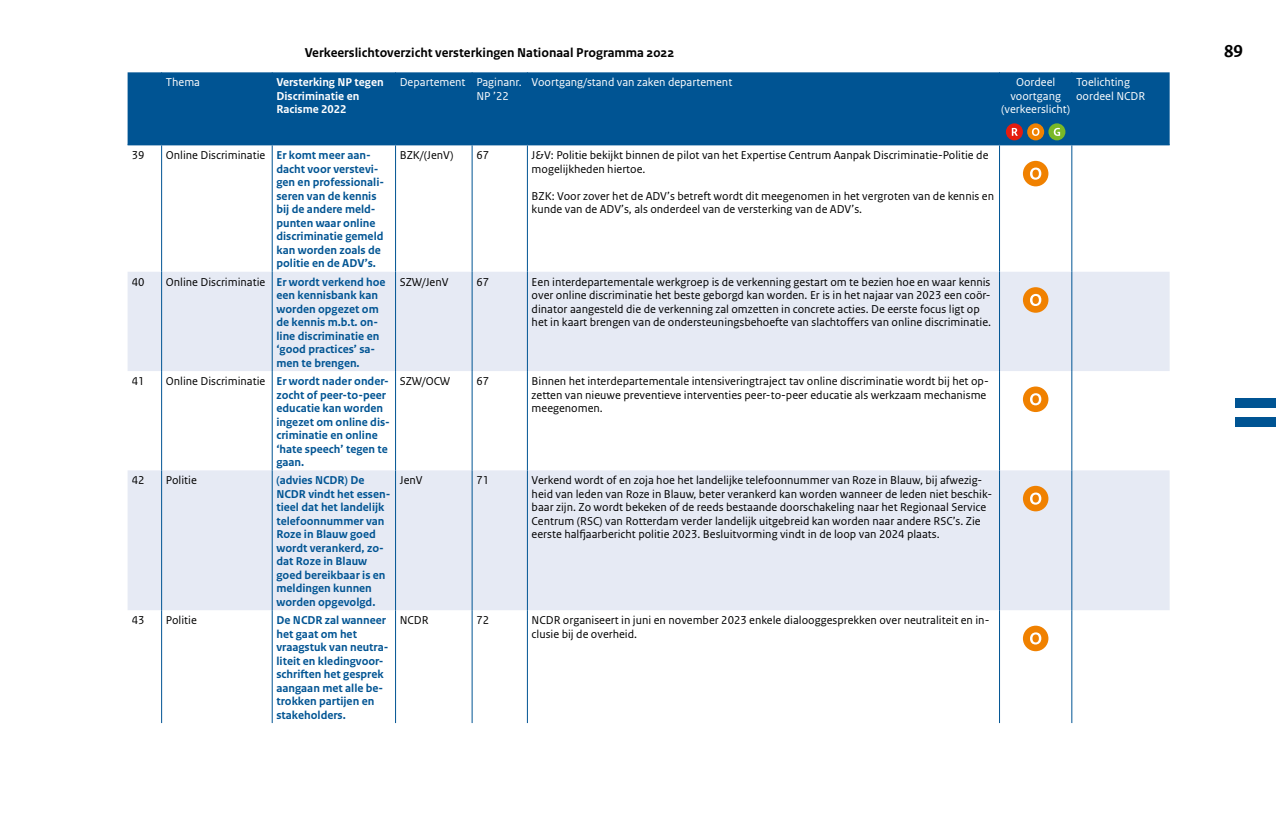
<style>
.page{position:relative;width:1276px;height:830px;background:#fff}
.page>*{position:absolute;margin:0;border:0;box-sizing:border-box;transform-origin:0 0}
.t1{font:700 18px "Rijksoverheid Sans Text TT";color:#000}
.t2{font:700 13.5px "Rijksoverheid Sans Text";color:#000}
._32_RO_Tabel_Broodtekst{font:12px/13.5px "Rijksoverheid Sans Text";color:#000}
._32_RO_Tabel_Broodtekst-2{font:700 12px/13.5px "Rijksoverheid Sans Text";color:#005493}
._32_RO_Tabel_Broodtekst-3{font:12px/13.5px "Rijksoverheid Sans Text";color:#fff}
._32_RO_Tabel_Broodtekst-4{font:700 12px/13.5px "Rijksoverheid Sans Text";color:#fff}
</style>
<div class="page">
<div style="left:1235px;top:398px;width:41px;height:10px;background:#005493"></div>
<div style="left:1235px;top:417px;width:41px;height:10px;background:#005493"></div>
<div style="left:128px;top:72px;width:1041px;height:72px;background:#005493"></div>
<svg style="left:128px;top:271px;width:1041px;height:339px;fill:#e6eaf4"></svg>
<hr style="left:128px;top:144px;width:34px;height:1px;background:#005493">
<hr style="left:161px;top:72px;width:1px;height:72px;background:#005493">
<hr style="left:272px;top:72px;width:1px;height:72px;background:#005493">
<hr style="left:395px;top:72px;width:1px;height:72px;background:#005493">
<hr style="left:472px;top:72px;width:1px;height:72px;background:#005493">
<hr style="left:527px;top:72px;width:1px;height:72px;background:#005493">
<hr style="left:999px;top:72px;width:1px;height:72px;background:#005493">
<hr style="left:162px;top:144px;width:110px;height:1px;background:#005493">
<hr style="left:272px;top:144px;width:123px;height:1px;background:#005493">
<hr style="left:395px;top:144px;width:77px;height:1px;background:#005493">
<hr style="left:472px;top:144px;width:55px;height:1px;background:#005493">
<hr style="left:527px;top:144px;width:472px;height:1px;background:#005493">
<hr style="left:999px;top:144px;width:72px;height:1px;background:#005493">
<hr style="left:1071px;top:72px;width:1px;height:72px;background:#005493">
<hr style="left:1071px;top:144px;width:98px;height:1px;background:#005493">
<hr style="left:161px;top:145px;width:1px;height:126px;background:#005493">
<hr style="left:272px;top:145px;width:1px;height:126px;background:#005493">
<hr style="left:395px;top:145px;width:1px;height:126px;background:#005493">
<hr style="left:472px;top:145px;width:1px;height:126px;background:#005493">
<hr style="left:527px;top:145px;width:1px;height:126px;background:#005493">
<hr style="left:999px;top:145px;width:1px;height:126px;background:#005493">
<hr style="left:1071px;top:145px;width:1px;height:126px;background:#005493">
<hr style="left:161px;top:271px;width:1px;height:100px;background:#005493">
<hr style="left:272px;top:271px;width:1px;height:100px;background:#005493">
<hr style="left:395px;top:271px;width:1px;height:100px;background:#005493">
<hr style="left:472px;top:271px;width:1px;height:100px;background:#005493">
<hr style="left:527px;top:271px;width:1px;height:100px;background:#005493">
<hr style="left:999px;top:271px;width:1px;height:100px;background:#005493">
<hr style="left:1071px;top:271px;width:1px;height:100px;background:#005493">
<hr style="left:161px;top:371px;width:1px;height:99px;background:#005493">
<hr style="left:272px;top:371px;width:1px;height:99px;background:#005493">
<hr style="left:395px;top:371px;width:1px;height:99px;background:#005493">
<hr style="left:472px;top:371px;width:1px;height:99px;background:#005493">
<hr style="left:527px;top:371px;width:1px;height:99px;background:#005493">
<hr style="left:999px;top:371px;width:1px;height:99px;background:#005493">
<hr style="left:1071px;top:371px;width:1px;height:99px;background:#005493">
<hr style="left:161px;top:470px;width:1px;height:140px;background:#005493">
<hr style="left:272px;top:470px;width:1px;height:140px;background:#005493">
<hr style="left:395px;top:470px;width:1px;height:140px;background:#005493">
<hr style="left:472px;top:470px;width:1px;height:140px;background:#005493">
<hr style="left:527px;top:470px;width:1px;height:140px;background:#005493">
<hr style="left:999px;top:470px;width:1px;height:140px;background:#005493">
<hr style="left:1071px;top:470px;width:1px;height:140px;background:#005493">
<hr style="left:161px;top:610px;width:1px;height:112px;background:#005493">
<hr style="left:272px;top:610px;width:1px;height:112px;background:#005493">
<hr style="left:395px;top:610px;width:1px;height:112px;background:#005493">
<hr style="left:472px;top:610px;width:1px;height:112px;background:#005493">
<hr style="left:527px;top:610px;width:1px;height:112px;background:#005493">
<hr style="left:999px;top:610px;width:1px;height:112px;background:#005493">
<hr style="left:1071px;top:610px;width:1px;height:112px;background:#005493">
<div style="left:1006px;top:123px;width:17px;height:17px;background:#e41c0f;border-radius:50%"></div>
<svg style="left:1012px;top:128px;width:6px;height:8px"></svg>
<div style="left:1027px;top:123px;width:17px;height:17px;background:#f08100;border-radius:50%"></div>
<svg style="left:1032px;top:128px;width:7px;height:8px"></svg>
<div style="left:1048px;top:123px;width:17px;height:17px;background:#79b827;border-radius:50%"></div>
<svg style="left:1053px;top:128px;width:7px;height:8px"></svg>
<div style="left:1023px;top:161px;width:25px;height:25px;background:#f08100;border-radius:50%"></div>
<svg style="left:1030px;top:167px;width:11px;height:13px"></svg>
<div style="left:1023px;top:287px;width:25px;height:25px;background:#f08100;border-radius:50%"></div>
<svg style="left:1030px;top:294px;width:11px;height:12px"></svg>
<div style="left:1023px;top:386px;width:25px;height:26px;background:#f08100;border-radius:50%"></div>
<svg style="left:1030px;top:393px;width:11px;height:12px"></svg>
<div style="left:1023px;top:485px;width:25px;height:26px;background:#f08100;border-radius:50%"></div>
<svg style="left:1030px;top:492px;width:11px;height:12px"></svg>
<div style="left:1023px;top:625px;width:25px;height:26px;background:#f08100;border-radius:50%"></div>
<svg style="left:1030px;top:632px;width:11px;height:12px"></svg>
<p class="t2" style="left:305px;top:44px;width:371px">Verkeerslichtoverzicht versterkingen Nationaal Programma 2022</p>
<p class="t1" style="left:1224px;top:41px;width:20px">89</p>
<p class="_32_RO_Tabel_Broodtekst-3" style="left:166px;top:76px;width:36px">Thema</p>
<p class="_32_RO_Tabel_Broodtekst-4" style="left:276px;top:76px;width:109px">Versterking NP tegen<br>Discriminatie en<br>Racisme 2022</p>
<p class="_32_RO_Tabel_Broodtekst-3" style="left:400px;top:76px;width:67px">Departement</p>
<p class="_32_RO_Tabel_Broodtekst-3" style="left:476px;top:76px;width:47px">Paginanr.<br>NP ’22</p>
<p class="_32_RO_Tabel_Broodtekst-3" style="left:531px;top:76px;width:202px">Voortgang/stand van zaken departement</p>
<p class="_32_RO_Tabel_Broodtekst-3" style="left:1001px;top:76px;width:70px;text-align:center">Oordeel voortgang (verkeerslicht)</p>
<p class="_32_RO_Tabel_Broodtekst-3" style="left:1076px;top:76px;width:71px">Toelichting oordeel NCDR</p>
<p class="_32_RO_Tabel_Broodtekst" style="left:132px;top:149px;width:14px">39</p>
<p class="_32_RO_Tabel_Broodtekst" style="left:166px;top:149px;width:101px">Online Discriminatie</p>
<p class="_32_RO_Tabel_Broodtekst-2" style="left:276px;top:149px;width:109px">Er komt meer aan&shy;dacht voor verstevi&shy;gen en professionali&shy;seren van de kennis bij de andere meld&shy;punten waar online discriminatie gemeld kan worden zoals de politie en de ADV’s.</p>
<p class="_32_RO_Tabel_Broodtekst" style="left:400px;top:149px;width:55px">BZK/(JenV)</p>
<p class="_32_RO_Tabel_Broodtekst" style="left:476px;top:149px;width:14px">67</p>
<p class="_32_RO_Tabel_Broodtekst" style="left:531px;top:149px;width:458px">J&amp;V: Politie bekijkt binnen de pilot van het Expertise Centrum Aanpak Discriminatie-Politie de mogelijkheden hiertoe.</p>
<p class="_32_RO_Tabel_Broodtekst" style="left:531px;top:189px;width:464px">BZK: Voor zover het de ADV’s betreft wordt dit meegenomen in het vergroten van de kennis en kunde van de ADV’s, als onderdeel van de versterking van de ADV’s.</p>
<p class="_32_RO_Tabel_Broodtekst" style="left:132px;top:275px;width:14px">40</p>
<p class="_32_RO_Tabel_Broodtekst" style="left:166px;top:275px;width:101px">Online Discriminatie</p>
<p class="_32_RO_Tabel_Broodtekst-2" style="left:276px;top:275px;width:111px">Er wordt verkend hoe een kennisbank kan worden opgezet om de kennis m.b.t. on&shy;line discriminatie en ‘good practices’ sa&shy;men te brengen.</p>
<p class="_32_RO_Tabel_Broodtekst" style="left:400px;top:275px;width:50px">SZW/JenV</p>
<p class="_32_RO_Tabel_Broodtekst" style="left:476px;top:275px;width:14px">67</p>
<p class="_32_RO_Tabel_Broodtekst" style="left:531px;top:275px;width:461px">Een interdepartementale werkgroep is de verkenning gestart om te bezien hoe en waar kennis over online discriminatie het beste geborgd kan worden. Er is in het najaar van 2023 een coör&shy;dinator aangesteld die de verkenning zal omzetten in concrete acties. De eerste focus ligt op het in kaart brengen van de ondersteuningsbehoefte van slachtoffers van online discriminatie.</p>
<p class="_32_RO_Tabel_Broodtekst" style="left:132px;top:374px;width:14px">41</p>
<p class="_32_RO_Tabel_Broodtekst" style="left:166px;top:374px;width:101px">Online Discriminatie</p>
<p class="_32_RO_Tabel_Broodtekst-2" style="left:276px;top:374px;width:115px">Er wordt nader onder&shy;zocht of peer-to-peer educatie kan worden ingezet om online dis&shy;criminatie en online ‘hate speech’ tegen te gaan.</p>
<p class="_32_RO_Tabel_Broodtekst" style="left:400px;top:374px;width:52px">SZW/OCW</p>
<p class="_32_RO_Tabel_Broodtekst" style="left:476px;top:374px;width:14px">67</p>
<p class="_32_RO_Tabel_Broodtekst" style="left:531px;top:374px;width:458px">Binnen het interdepartementale intensiveringtraject tav online discriminatie wordt bij het op&shy;zetten van nieuwe preventieve interventies peer-to-peer educatie als werkzaam mechanisme meegenomen.</p>
<p class="_32_RO_Tabel_Broodtekst" style="left:132px;top:473px;width:14px">42</p>
<p class="_32_RO_Tabel_Broodtekst" style="left:166px;top:473px;width:32px">Politie</p>
<p class="_32_RO_Tabel_Broodtekst-2" style="left:276px;top:473px;width:115px">(advies NCDR) De<br>NCDR vindt het essen&shy;tieel dat het landelijk telefoonnummer van<br>Roze in Blauw goed wordt verankerd, zo&shy;dat Roze in Blauw goed bereikbaar is en meldingen kunnen worden opgevolgd.</p>
<p class="_32_RO_Tabel_Broodtekst" style="left:400px;top:473px;width:24px">JenV</p>
<p class="_32_RO_Tabel_Broodtekst" style="left:476px;top:473px;width:14px">71</p>
<p class="_32_RO_Tabel_Broodtekst" style="left:531px;top:473px;width:462px">Verkend wordt of en zoja hoe het landelijke telefoonnummer van Roze in Blauw, bij afwezig&shy;heid van leden van Roze in Blauw, beter verankerd kan worden wanneer de leden niet beschik&shy;baar zijn. Zo wordt bekeken of de reeds bestaande doorschakeling naar het Regionaal Service Centrum (RSC) van Rotterdam verder landelijk uitgebreid kan worden naar andere RSC’s. Zie eerste halfjaarbericht politie 2023. Besluitvorming vindt in de loop van 2024 plaats.</p>
<p class="_32_RO_Tabel_Broodtekst" style="left:132px;top:613px;width:14px">43</p>
<p class="_32_RO_Tabel_Broodtekst" style="left:166px;top:613px;width:32px">Politie</p>
<p class="_32_RO_Tabel_Broodtekst-2" style="left:276px;top:613px;width:113px">De NCDR zal wanneer het gaat om het vraagstuk van neutra&shy;liteit en kledingvoor&shy;schriften het gesprek aangaan met alle be&shy;trokken partijen en stakeholders.</p>
<p class="_32_RO_Tabel_Broodtekst" style="left:400px;top:613px;width:30px">NCDR</p>
<p class="_32_RO_Tabel_Broodtekst" style="left:476px;top:613px;width:14px">72</p>
<p class="_32_RO_Tabel_Broodtekst" style="left:531px;top:613px;width:459px">NCDR organiseert in juni en november 2023 enkele dialooggesprekken over neutraliteit en in&shy;clusie bij de overheid.</p>
</div>
